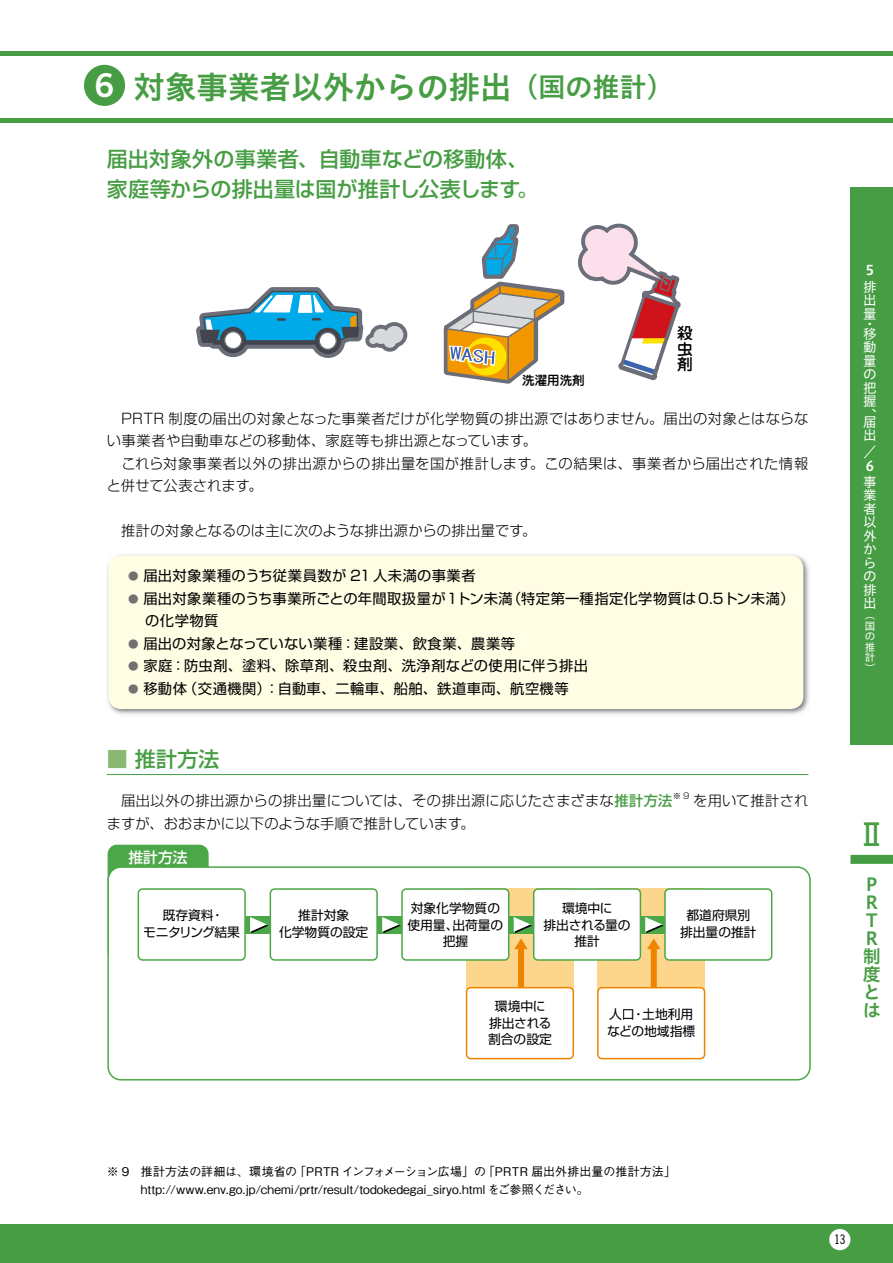
<style>
.page{position:relative;width:893px;height:1263px;background:#fff}
.page>*{position:absolute;margin:0;border:0;box-sizing:border-box;transform-origin:0 0}
.t1{font:31.5px "Hiragino UD Sans Std W6";color:#469d43}
.t2{font:500 30px "Gothic MB101 Pro";color:#469d43;scale:.9 1}
.t3{font:500 21px/30px "Shin Go Pro";letter-spacing:.005em;color:#469d43}
.t4{font:18px/18px "Hiragino UD Sans Std W6";color:#469d43}
.t5{font:500 15.6px/15.6px "Jun 34 Pro";color:#000;text-align:justify}
.t6{font:500 14.85px "Shin Go Pro";color:#fff}
.t7{font:300 14.25px/22.5px "Shin Go Pro";letter-spacing:.02em;color:#000}
.t8{font:14.25px/22.5px "Shin Go Pro";letter-spacing:.03em;color:#000}
.t9{font:13.5px/13.5px "Hiragino UD Sans Std W4";color:#fff}
.t10{font:13.5px "Hiragino UD Sans Std W6";color:#fff}
.t11{font:13.2px "Trade Gothic Cond Eighteen";color:#000}
.t12{font:12.75px/16.5px "Shin Go Pr 5";color:#000;text-align:center}
.t13{font:12.75px/16.5px "Shin Go Pr 5";letter-spacing:-.02em;color:#000;text-align:center}
.t14{font:500 12.45px "Jun 34 Pro";color:#000}
.t15{font:500 12px/18px "Gothic BBB Pro";letter-spacing:.005em;color:#000}
.t16{font:10.5px/10.5px "Hiragino UD Sans Std W4";color:#fff;text-align:justify}
.t17{font:300 8.25px "Shin Go Pro";color:#000}
.s1{font-family:"Trade Gothic Bold Two";font-size:32.85px;color:#fff}
.s2{font-size:27px}
.s3{font-size:10.5px;color:#727171}
.s4{color:#89b874}
.s5{font-weight:500;color:#469d43}
</style>
<div class="page">
<div style="left:0;top:1225px;width:893px;height:38px;background:#469d43"></div>
<div style="left:850px;top:855px;width:43px;height:9px;background:#469d43"></div>
<div style="left:829px;top:1229px;width:21px;height:21px;background:#fff;border-radius:50%"></div>
<hr style="left:0;top:51px;width:893px;height:4px;background:#469d43">
<div style="left:84px;top:65px;width:41px;height:41px;background:#469d43;border-radius:50%"></div>
<div style="left:0;top:118px;width:893px;height:5px;background:#469d43"></div>
<div style="left:850px;top:187px;width:43px;height:557px;background:#469d43"></div>
<img style="left:107px;top:554px;width:703px;height:161px">
<div style="left:108px;top:556px;width:695px;height:153px;background:#fffde4;border-radius:13px"></div>
<hr style="left:107px;top:774px;width:701px;height:1px;background:#469d43">
<svg style="left:196px;top:287px;width:212px;height:71px"></svg>
<svg style="left:443px;top:223px;width:238px;height:161px"></svg>
<div style="left:108px;top:845px;width:100px;height:115px;background:#4ba748;border-radius:9px"></div>
<div style="left:108px;top:845px;width:101px;height:116px;border:2px solid #4ba748;border-radius:9px"></div>
<svg style="left:107px;top:866px;width:704px;height:214px"></svg>
<div style="left:466px;top:888px;width:107px;height:104px;background:#fcd68c"></div>
<div style="left:598px;top:888px;width:107px;height:104px;background:#fcd68c"></div>
<div style="left:147px;top:916px;width:549px;height:17px;background:#4ba748"></div>
<svg style="left:250px;top:917px;width:18px;height:16px"></svg>
<svg style="left:382px;top:917px;width:18px;height:16px"></svg>
<div style="left:138px;top:888px;width:108px;height:73px;background:#fff;border:2px solid #4ba748;border-radius:4px"></div>
<div style="left:270px;top:888px;width:108px;height:73px;background:#fff;border:2px solid #4ba748;border-radius:4px"></div>
<div style="left:401px;top:888px;width:108px;height:73px;background:#fff;border:2px solid #4ba748;border-radius:4px"></div>
<div style="left:533px;top:888px;width:108px;height:73px;background:#fff;border:2px solid #4ba748;border-radius:4px"></div>
<div style="left:664px;top:888px;width:108px;height:73px;background:#fff;border:2px solid #4ba748;border-radius:4px"></div>
<div style="left:466px;top:987px;width:108px;height:72px;background:#fff;border:2px solid #f08300;border-radius:4px"></div>
<div style="left:597px;top:987px;width:108px;height:72px;background:#fff;border:2px solid #f08300;border-radius:4px"></div>
<div style="left:518px;top:946px;width:6px;height:41px;background:#f08300"></div>
<svg style="left:514px;top:917px;width:18px;height:32px"></svg>
<div style="left:651px;top:946px;width:6px;height:41px;background:#f08300"></div>
<svg style="left:645px;top:917px;width:18px;height:32px"></svg>
<h1 class="t1" style="left:94px;top:63px;width:581px"><span class="s1">6</span> 対象事業者以外からの排出<span class="s2">（国の推計）</span></h1>
<h3 class="t3" style="left:107px;top:142px;width:433px">届出対象外の事業者、自動車などの移動体、家庭等からの排出量は国が推計し公表します。</h3>
<p class="t14" style="left:522px;top:371px;width:64px">洗濯用洗剤</p>
<p class="t5" style="left:677px;top:324px;width:17px">殺虫剤</p>
<p class="t7" style="left:107px;top:405px;width:703px">　PRTR 制度の届出の対象となった事業者だけが化学物質の排出源ではありません。届出の対象とはならない事業者や自動車などの移動体、家庭等も排出源となっています。<br>　これら対象事業者以外の排出源からの排出量を国が推計します。この結果は、事業者から届出された情報と併せて公表されます。</p>
<p class="t7" style="left:107px;top:518px;width:431px">　推計の対象となるのは主に次のような排出源からの排出量です。</p>
<p class="t8" style="left:128px;top:563px;width:349px"><span class="s3">●</span> 届出対象業種のうち従業員数が 21 人未満の事業者</p>
<p class="t8" style="left:145px;top:585px;width:651px;text-indent:-17px"><span class="s3">●</span> 届出対象業種のうち事業所ごとの年間取扱量が1トン未満（特定第一種指定化学物質は0.5トン未満）の化学物質</p>
<p class="t8" style="left:128px;top:630px;width:388px"><span class="s3">●</span> 届出の対象となっていない業種：建設業、飲食業、農業等</p>
<p class="t8" style="left:128px;top:653px;width:461px"><span class="s3">●</span> 家庭：防虫剤、塗料、除草剤、殺虫剤、洗浄剤などの使用に伴う排出</p>
<p class="t8" style="left:128px;top:675px;width:442px"><span class="s3">●</span> 移動体（交通機関）：自動車、二輪車、船舶、鉄道車両、航空機等</p>
<h3 class="t3" style="left:107px;top:742px;width:114px"><span class="s4">■</span> 推計方法</h3>
<p class="t7" style="left:107px;top:788px;width:567px">　届出以外の排出源からの排出量については、その排出源に応じたさまざまな<span class="s5">推計方法</span></p>
<p class="t17" style="left:673px;top:789px;width:18px">※9</p>
<p class="t7" style="left:693px;top:788px;width:117px">を用いて推計され</p>
<p class="t7" style="left:107px;top:810px;width:369px">ますが、おおまかに以下のような手順で推計しています。</p>
<p class="t6" style="left:128px;top:845px;width:61px">推計方法</p>
<p class="t13" style="left:143px;top:906px;width:98px">既存資料・<br>モニタリング結果</p>
<p class="t12" style="left:279px;top:906px;width:91px">推計対象<br>化学物質の設定</p>
<p class="t12" style="left:407px;top:899px;width:97px">対象化学物質の使用量、出荷量の把握</p>
<p class="t12" style="left:543px;top:899px;width:89px">環境中に<br>排出される量の推計</p>
<p class="t12" style="left:680px;top:906px;width:78px">都道府県別排出量の推計</p>
<p class="t12" style="left:488px;top:997px;width:65px">環境中に排出される割合の設定</p>
<p class="t12" style="left:607px;top:1005px;width:89px;text-align:left">人口・土地利用などの地域指標</p>
<p class="t10" style="left:863px;top:260px;width:15px">５</p>
<p class="t9" style="left:863px;top:279px;width:14px;text-align:justify">排出量</p>
<p class="t9" style="left:863px;top:318px;width:15px;line-height:10.2px">・移</p>
<p class="t9" style="left:863px;top:340px;width:14px;text-align:justify">動量の把握、</p>
<p class="t9" style="left:863px;top:414px;width:14px">届出</p>
<p class="t9" style="left:863px;top:445px;width:14px">／</p>
<p class="t10" style="left:863px;top:455px;width:15px">６</p>
<p class="t9" style="left:863px;top:474px;width:15px">事業者以外からの排出</p>
<p class="t16" style="left:865px;top:609px;width:12px">（国の推計）</p>
<h2 class="t2" style="left:858px;top:810px;width:31px">Ⅱ</h2>
<p class="t4" style="left:863px;top:874px;width:19px">Ｐ<br>Ｒ<br>Ｔ<br>Ｒ制度とは</p>
<p class="t15" style="left:141px;top:1161px;width:537px;text-indent:-34px">※ 9 推計方法の詳細は、環境省の「PRTR インフォメーション広場」の「PRTR 届出外排出量の推計方法」http://www.env.go.jp/chemi/prtr/result/todokedegai_siryo.html をご参照ください。</p>
<p class="t11" style="left:834px;top:1232px;width:13px">13</p>
</div>
